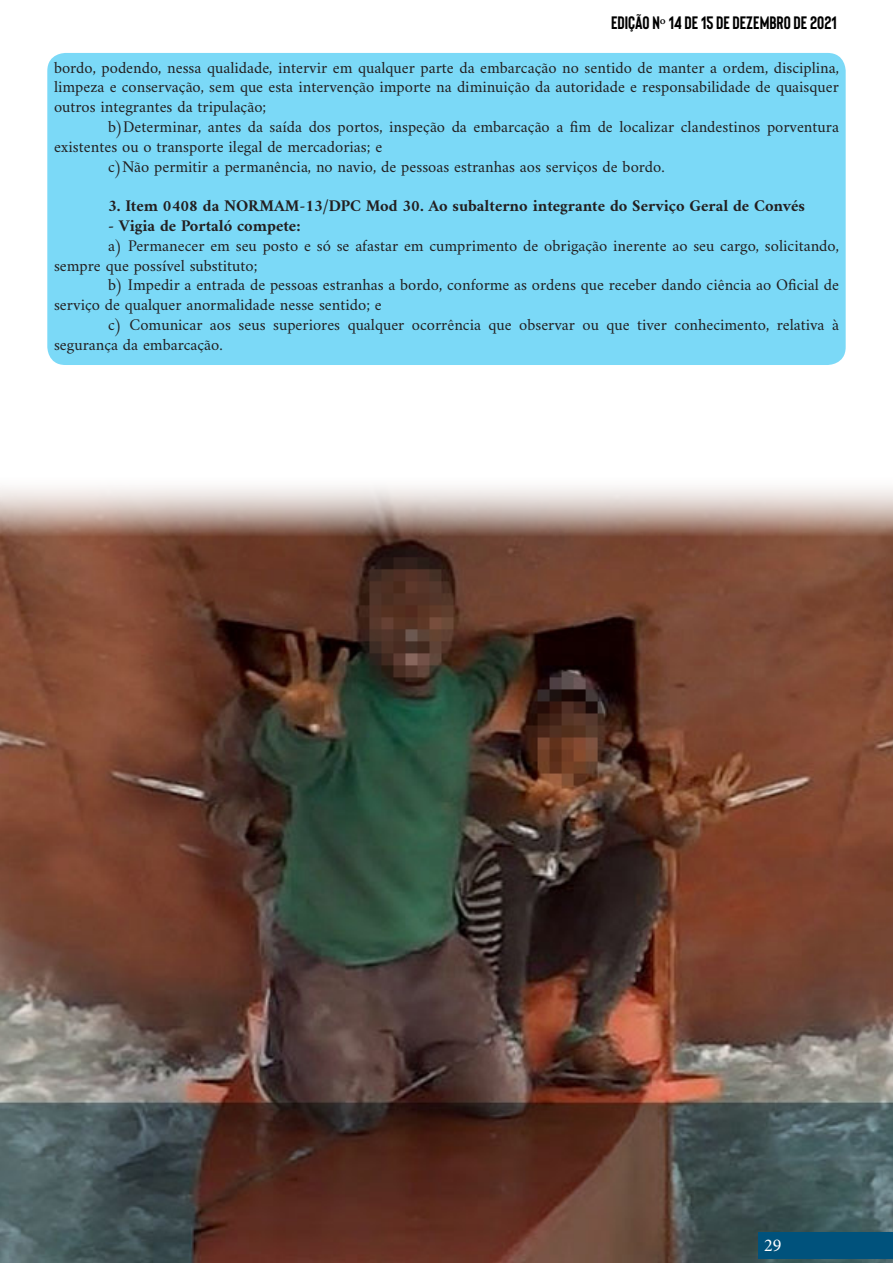
<style>
.page{position:relative;width:893px;height:1263px;background:#fff}
.page>*{position:absolute;margin:0;border:0;box-sizing:border-box;transform-origin:0 0}
.t1{font:700 18px "Bison";color:#000}
.t2{font:18px "Minion Pro";color:#fff}
.t3{font:16.5px/19.8px "Amiri";color:#231f20}
.t4{font:700 16.5px "Amiri";color:#231f20}
.s1{font-family:"Minion Pro";font-weight:400}
</style>
<div class="page">
<div style="left:47px;top:53px;width:799px;height:312px;background:#7bd9f7;border-radius:18px"></div>
<img style="left:0;top:486px;width:893px;height:777px">
<div style="left:759px;top:1232px;width:134px;height:26px;background:#00527c"></div>
<p class="t1" style="left:611px;top:13px;width:227px">EDIÇÃO N<span class="s1">º</span> 14 DE 15 DE DEZEMBRO DE 2021</p>
<p class="t3" style="left:54px;top:57px;width:786px;text-align:justify">bordo, podendo, nessa qualidade, intervir em qualquer parte da embarcação no sentido de manter a ordem, disciplina, limpeza e conservação, sem que esta intervenção importe na diminuição da autoridade e responsabilidade de quaisquer outros integrantes da tripulação;</p>
<p class="t3" style="left:108px;top:116px;width:732px">b)Determinar, antes da saída dos portos, inspeção da embarcação a fim de localizar clandestinos porventura</p>
<p class="t3" style="left:54px;top:136px;width:330px">existentes ou o transporte ilegal de mercadorias; e</p>
<p class="t3" style="left:108px;top:156px;width:558px">c)Não permitir a permanência, no navio, de pessoas estranhas aos serviços de bordo.</p>
<p class="t4" style="left:108px;top:196px;width:698px">3. Item 0408 da NORMAM-13/DPC Mod 30. Ao subalterno integrante do Serviço Geral de Convés</p>
<p class="t4" style="left:108px;top:216px;width:194px">- Vigia de Portaló compete:</p>
<p class="t3" style="left:54px;top:235px;width:786px;text-indent:54px">a) Permanecer em seu posto e só se afastar em cumprimento de obrigação inerente ao seu cargo, solicitando, sempre que possível substituto;</p>
<p class="t3" style="left:54px;top:275px;width:786px;text-indent:54px">b) Impedir a entrada de pessoas estranhas a bordo, conforme as ordens que receber dando ciência ao Oficial de serviço de qualquer anormalidade nesse sentido; e</p>
<p class="t3" style="left:54px;top:314px;width:786px;text-indent:54px">c) Comunicar aos seus superiores qualquer ocorrência que observar ou que tiver conhecimento, relativa à segurança da embarcação.</p>
<p class="t2" style="left:764px;top:1231px;width:19px">29</p>
<p class="t2" style="left:764px;top:1233px;width:19px">29</p>
</div>
